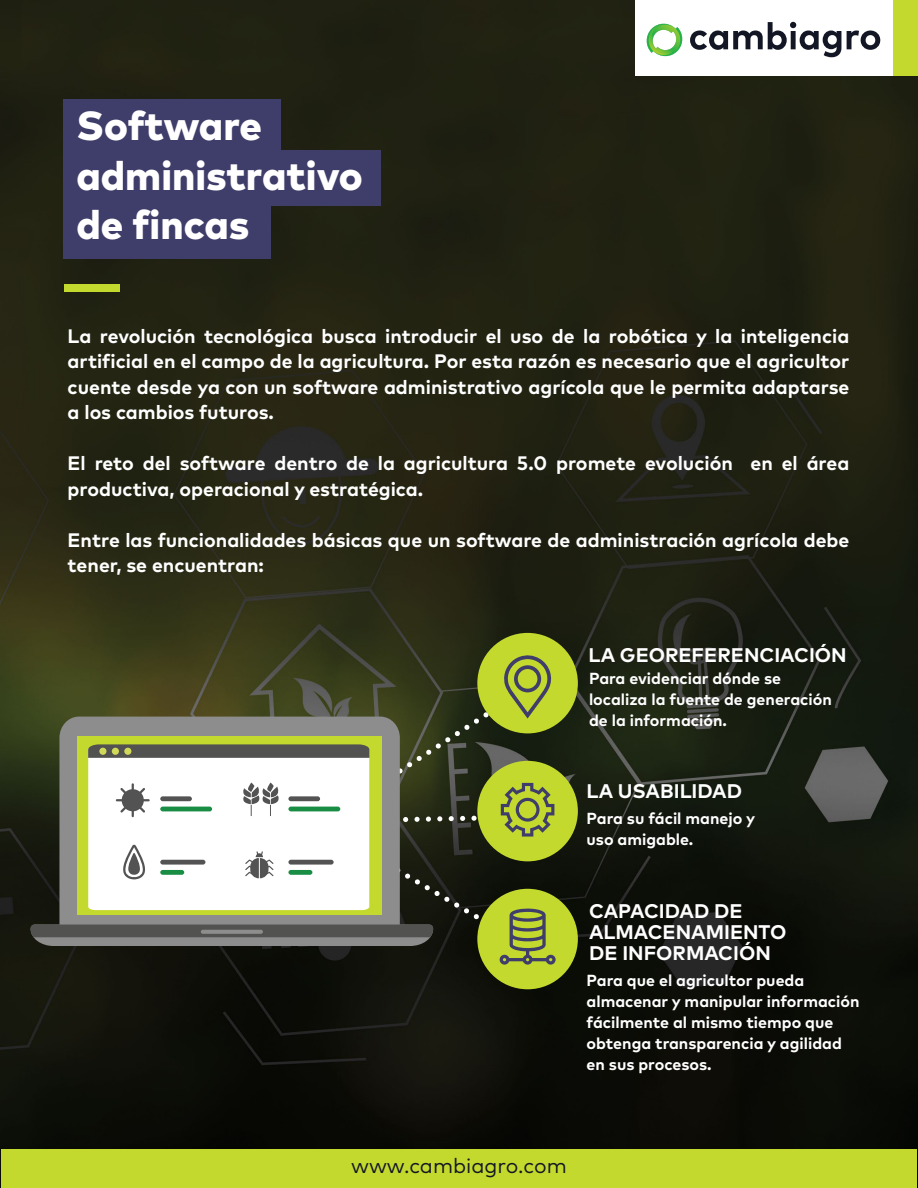
<style>
.page{position:relative;width:918px;height:1188px;background:#fff}
.page>*{position:absolute;margin:0;border:0;box-sizing:border-box;transform-origin:0 0}
.t1{font:800 40.5px/49.5px "Mark Pro";color:#fff}
.t2{font:21px "Mark Pro";color:#131624}
.t3{font:700 19.8px/21px "Mark Pro";color:#fff}
.t4{font:700 19.5px/25.5px "Mark Pro";color:#fff}
.t5{font:700 16.05px/21px "Mark Pro";color:#fff}
</style>
<div class="page">
<img style="left:0;top:0;width:918px;height:1188px">
<div style="left:1px;top:1150px;width:916px;height:38px;background:#c4d92d"></div>
<div style="left:64px;top:100px;width:217px;height:55px;background:#3f3d69"></div>
<div style="left:64px;top:151px;width:317px;height:55px;background:#3f3d69"></div>
<div style="left:64px;top:203px;width:207px;height:55px;background:#3f3d69"></div>
<div style="left:65px;top:285px;width:55px;height:7px;background:#c4d92d"></div>
<div style="left:635px;top:0;width:283px;height:76px;background:#fff"></div>
<div style="left:893px;top:0;width:25px;height:76px;background:#c4d92d"></div>
<svg style="left:690px;top:22px;width:151px;height:35px"></svg>
<svg style="left:847px;top:31px;width:33px;height:19px"></svg>
<svg style="left:646px;top:23px;width:37px;height:34px"></svg>
<div style="left:477px;top:633px;width:101px;height:100px;background:#c4d92d;border-radius:50%"></div>
<div style="left:477px;top:761px;width:101px;height:100px;background:#c4d92d;border-radius:50%"></div>
<div style="left:477px;top:889px;width:101px;height:100px;background:#c4d92d;border-radius:50%"></div>
<div style="left:59px;top:717px;width:341px;height:227px;background:#8e8d8d;border-radius:20px"></div>
<div style="left:77px;top:736px;width:305px;height:179px;background:#c4d92d"></div>
<div style="left:88px;top:837px;width:281px;height:8px;background:#fff"></div>
<svg style="left:31px;top:845px;width:525px;height:120px"></svg>
<svg style="left:88px;top:654px;width:466px;height:183px"></svg>
<h1 class="t1" style="left:76px;top:98px;width:288px">Software administrativo de fincas</h1>
<p class="t4" style="left:68px;top:322px;width:783px;text-align:justify">La revolución tecnológica busca introducir el uso de la robótica y la inteligencia artificial en el campo de la agricultura. Por esta razón es necesario que el agricultor cuente desde ya con un software administrativo agrícola que le permita adaptarse a los cambios futuros.</p>
<p class="t4" style="left:68px;top:449px;width:783px">El reto del software dentro de la agricultura 5.0 promete evolución en el área productiva, operacional y estratégica.</p>
<p class="t4" style="left:68px;top:526px;width:783px">Entre las funcionalidades básicas que un software de administración agrícola debe tener, se encuentran:</p>
<p class="t3" style="left:589px;top:643px;width:260px">LA GEOREFERENCIACIÓN</p>
<p class="t5" style="left:589px;top:666px;width:244px">Para evidenciar dónde se localiza la fuente de generación de la información.</p>
<p class="t3" style="left:587px;top:779px;width:157px">LA USABILIDAD</p>
<p class="t5" style="left:587px;top:806px;width:170px">Para su fácil manejo y uso amigable.</p>
<p class="t3" style="left:589px;top:898px;width:199px">CAPACIDAD DE<br>ALMACENAMIENTO<br>DE INFORMACIÓN</p>
<p class="t5" style="left:587px;top:969px;width:275px">Para que el agricultor pueda almacenar y manipular información fácilmente al mismo tiempo que obtenga transparencia y agilidad en sus procesos.</p>
<p class="t2" style="left:351px;top:1150px;width:217px">www.cambiagro.com</p>
</div>
